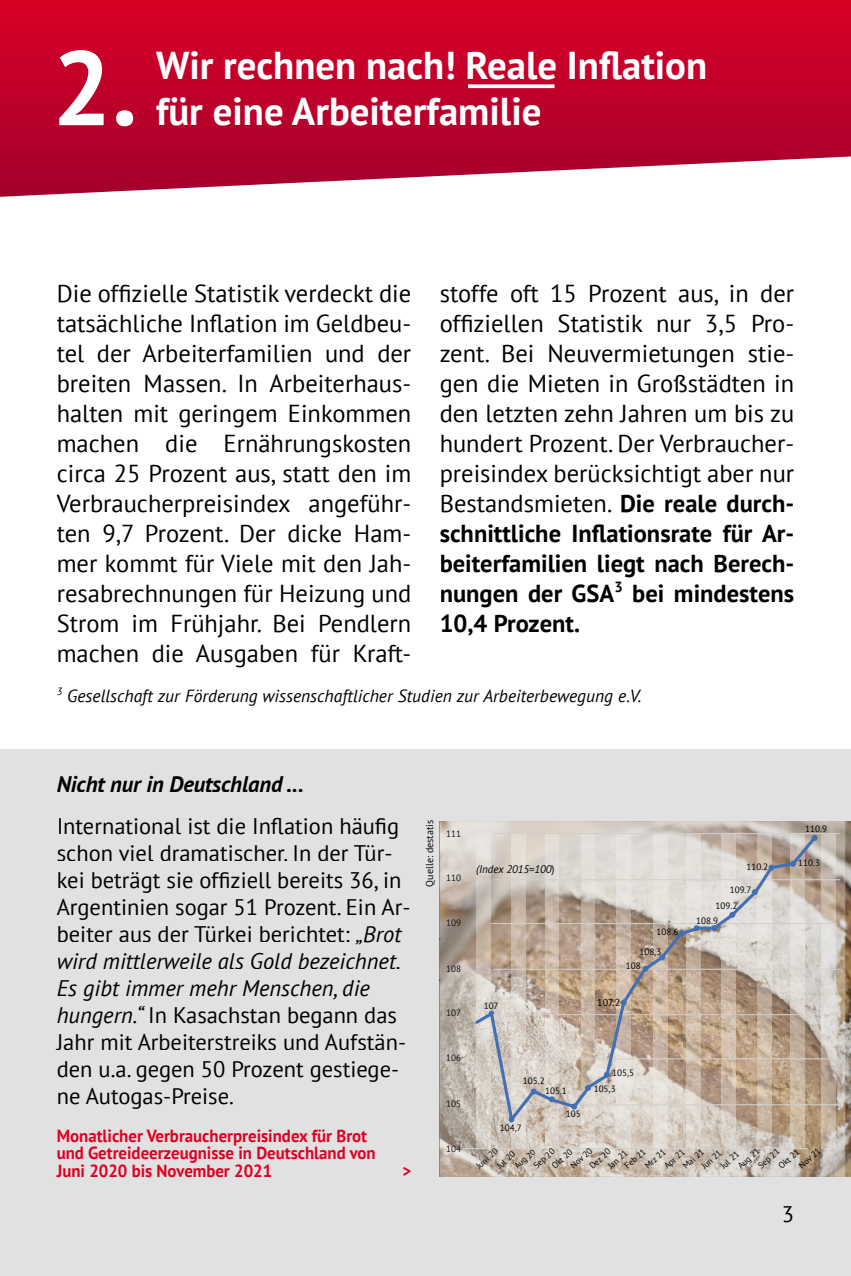
<style>
.page{position:relative;width:851px;height:1276px;background:#fff}
.page>*{position:absolute;margin:0;border:0;box-sizing:border-box;transform-origin:0 0}
.t1{font:700 105.25px "PT Sans";color:#fff}
.t2{font:700 38.75px/46.5px "PT Sans";color:#fff}
.t3{font:24.5px/30px "PT Sans";color:#000;text-align:justify}
.t4{font:22.5px/27px "PT Sans";color:#000}
.t5{font:italic 700 22.5px "PT Sans";letter-spacing:-.005em;color:#000}
.t6{font:700 17.5px/17.5px "PT Sans";color:#df0023;scale:.96 1}
.t7{font:italic 17.5px "PT Sans";color:#000}
.t8{font:italic 11px "PT Sans";color:#000001}
.t9{font:10px "PT Sans";color:#000}
.t10{font:10px "PT Sans";color:#000001}
.t11{font:9px "PT Sans";color:#000001}
.t12{font:9px "PT Sans";color:#121213}
.t13{font:8.75px/14px "PT Sans";color:#000001}
.t14{font:8.25px "PT Sans";color:#000001}
.s1{font-weight:700}
.s2{font-style:italic}
.s3{font-style:normal}
</style>
<div class="page">
<svg style="left:0;top:0;width:850px;height:197px;background:#c61a3f"></svg>
<div style="left:0;top:749px;width:850px;height:527px;background:#e1e1e1"></div>
<img style="left:439px;top:821px;width:411px;height:356px">
<img style="left:477px;top:1126px;width:13px;height:22px">
<img style="left:511px;top:1126px;width:14px;height:22px">
<img style="left:545px;top:1126px;width:13px;height:22px">
<img style="left:581px;top:1126px;width:13px;height:22px">
<img style="left:617px;top:1126px;width:13px;height:22px">
<img style="left:653px;top:1126px;width:14px;height:22px">
<img style="left:686px;top:1126px;width:14px;height:22px">
<img style="left:721px;top:1126px;width:14px;height:22px">
<img style="left:757px;top:1126px;width:14px;height:22px">
<img style="left:790px;top:1126px;width:13px;height:22px">
<img style="left:821px;top:834px;width:14px;height:314px">
<hr style="left:463px;top:1148px;width:344px;height:1px;background:#d0cdca">
<hr style="left:495px;top:1104px;width:344px;height:1px;background:#d0cdca">
<hr style="left:494px;top:1058px;width:345px;height:1px;background:#d0cdca">
<hr style="left:491px;top:1014px;width:346px;height:1px;background:#d0cdca">
<hr style="left:494px;top:968px;width:345px;height:1px;background:#d0cdca">
<hr style="left:491px;top:923px;width:346px;height:1px;background:#d0cdca">
<hr style="left:494px;top:879px;width:345px;height:1px;background:#d0cdca">
<hr style="left:494px;top:833px;width:345px;height:1px;background:#d0cdca">
<svg style="left:472px;top:833px;width:346px;height:293px"></svg>
<svg style="left:468px;top:84px;width:86px;height:4px"></svg>
<h1 class="t1" style="left:52px;top:19px;width:87px">2.</h1>
<h2 class="t2" style="left:156px;top:41px;width:552px">Wir rechnen nach! Reale Inflation für eine Arbeiterfamilie</h2>
<p class="t3" style="left:57px;top:278px;width:356px">Die offizielle Statistik verdeckt die tatsächliche Inflation im Geldbeu&shy;tel der Arbeiterfamilien und der breiten Massen. In Arbeiterhaus&shy;halten mit geringem Einkommen machen die Ernährungskosten circa 25 Prozent aus, statt den im Verbraucherpreisindex angeführ&shy;ten 9,7 Prozent. Der dicke Ham&shy;mer kommt für Viele mit den Jah&shy;resabrechnungen für Heizung und Strom im Frühjahr. Bei Pendlern machen die Ausgaben für Kraft-</p>
<p class="t3" style="left:439px;top:278px;width:356px">stoffe oft 15 Prozent aus, in der offiziellen Statistik nur 3,5 Pro&shy;zent. Bei Neuvermietungen stie&shy;gen die Mieten in Großstädten in den letzten zehn Jahren um bis zu hundert Prozent. Der Verbraucher&shy;preisindex berücksichtigt aber nur Bestandsmieten. <span class="s1">Die reale durch&shy;schnittliche Inflations rate für Ar&shy;beiterfamilien liegt nach Berech&shy;nungen der GSA</span><sup>3</sup> <span class="s1">bei mindestens 10,4 Prozent.</span></p>
<p class="t7" style="left:57px;top:685px;width:586px"><sup>3</sup> Gesellschaft zur Förderung wissenschaftlicher Studien zur Arbeiterbewegung e.V.</p>
<p class="t5" style="left:57px;top:769px;width:248px">Nicht nur in Deutschland ...</p>
<p class="t4" style="left:57px;top:811px;width:355px">International ist die Inflation häufig schon viel dramatischer. In der Tür&shy;kei beträgt sie offiziell bereits 36, in Argentinien sogar 51 Prozent. Ein Ar&shy;beiter aus der Türkei berichtet: <span class="s2">„Brot wird mittlerweile als Gold bezeichnet.<br>Es gibt immer mehr Menschen, die hungern.“</span> In Kasachstan begann das Jahr mit Arbeiterstreiks und Aufstän&shy;den u.a. gegen 50 Prozent gestiege&shy;ne Autogas-Preise.</p>
<p class="t6" style="left:57px;top:1126px;width:334px">Monatlicher Verbraucherpreisindex für Brot und Getreideerzeugnisse in Deutschland von<br>Juni 2020 bis November 2021</p>
<p class="t6" style="left:402px;top:1161px;width:11px">&gt;</p>
<p class="t9" style="left:423px;top:886px;width:68px;rotate:-90deg">Quelle: destatis</p>
<p class="t12" style="left:446px;top:827px;width:16px">111</p>
<p class="t12" style="left:446px;top:872px;width:16px">110</p>
<p class="t12" style="left:446px;top:917px;width:16px">109</p>
<p class="t12" style="left:446px;top:963px;width:16px">108</p>
<p class="t12" style="left:446px;top:1006px;width:16px">107</p>
<p class="t8" style="left:476px;top:861px;width:80px">(Index 2015=100<span class="s3">)</span></p>
<p class="t11" style="left:483px;top:999px;width:16px">107</p>
<p class="t11" style="left:656px;top:926px;width:23px">108.6</p>
<p class="t11" style="left:639px;top:946px;width:23px">108,3</p>
<p class="t11" style="left:625px;top:960px;width:16px">108</p>
<p class="t10" style="left:597px;top:996px;width:24px">107.2</p>
<p class="t11" style="left:746px;top:861px;width:23px">110.2</p>
<p class="t11" style="left:729px;top:884px;width:23px">109.7</p>
<p class="t11" style="left:715px;top:900px;width:23px">109.2</p>
<p class="t11" style="left:696px;top:914px;width:23px">108.9</p>
<p class="t11" style="left:805px;top:823px;width:23px">110.9</p>
<p class="t11" style="left:798px;top:857px;width:23px">110.3</p>
<p class="t12" style="left:446px;top:1052px;width:16px">106</p>
<p class="t12" style="left:446px;top:1097px;width:16px">105</p>
<p class="t12" style="left:446px;top:1143px;width:16px">104</p>
<p class="t11" style="left:522px;top:1075px;width:23px">105.2</p>
<p class="t11" style="left:545px;top:1085px;width:23px">105.1</p>
<p class="t11" style="left:500px;top:1122px;width:23px">104,7</p>
<p class="t11" style="left:566px;top:1108px;width:16px">105</p>
<p class="t11" style="left:612px;top:1067px;width:23px">105,5</p>
<p class="t11" style="left:593px;top:1083px;width:23px">105,3</p>
<p class="t13" style="left:484px;top:1151px;width:23px;text-indent:-15px;rotate:-42deg">Juni 20<br>Jul 20</p>
<p class="t13" style="left:567px;top:1161px;width:28px;rotate:-42deg">Nov 20</p>
<p class="t13" style="left:734px;top:1161px;width:28px;rotate:-42deg">Aug 21</p>
<p class="t13" style="left:754px;top:1161px;width:27px;rotate:-42deg">Sep 21</p>
<p class="t13" style="left:774px;top:1161px;width:26px;rotate:-42deg">Okt 21</p>
<p class="t13" style="left:795px;top:1161px;width:28px;rotate:-42deg">Nov 21</p>
<p class="t13" style="left:529px;top:1161px;width:27px;rotate:-42deg">Sep 20</p>
<p class="t13" style="left:585px;top:1161px;width:27px;rotate:-42deg">Dez 20</p>
<p class="t13" style="left:621px;top:1161px;width:27px;rotate:-42deg">Feb 21</p>
<p class="t13" style="left:641px;top:1161px;width:27px;rotate:-42deg">Mrz 21</p>
<p class="t13" style="left:679px;top:1161px;width:27px;rotate:-42deg">Mai 21</p>
<p class="t13" style="left:548px;top:1161px;width:26px;rotate:-42deg">Okt 20</p>
<p class="t14" style="left:512px;top:1163px;width:26px;rotate:-42deg">Aug 20</p>
<p class="t13" style="left:660px;top:1161px;width:26px;rotate:-42deg">Apr 21</p>
<p class="t13" style="left:697px;top:1161px;width:25px;rotate:-42deg">Jun 21</p>
<p class="t13" style="left:604px;top:1161px;width:25px;rotate:-42deg">Jan 21</p>
<p class="t13" style="left:717px;top:1161px;width:23px;rotate:-42deg">Jul 21</p>
<p class="t4" style="left:781px;top:1200px;width:14px">3</p>
</div>
